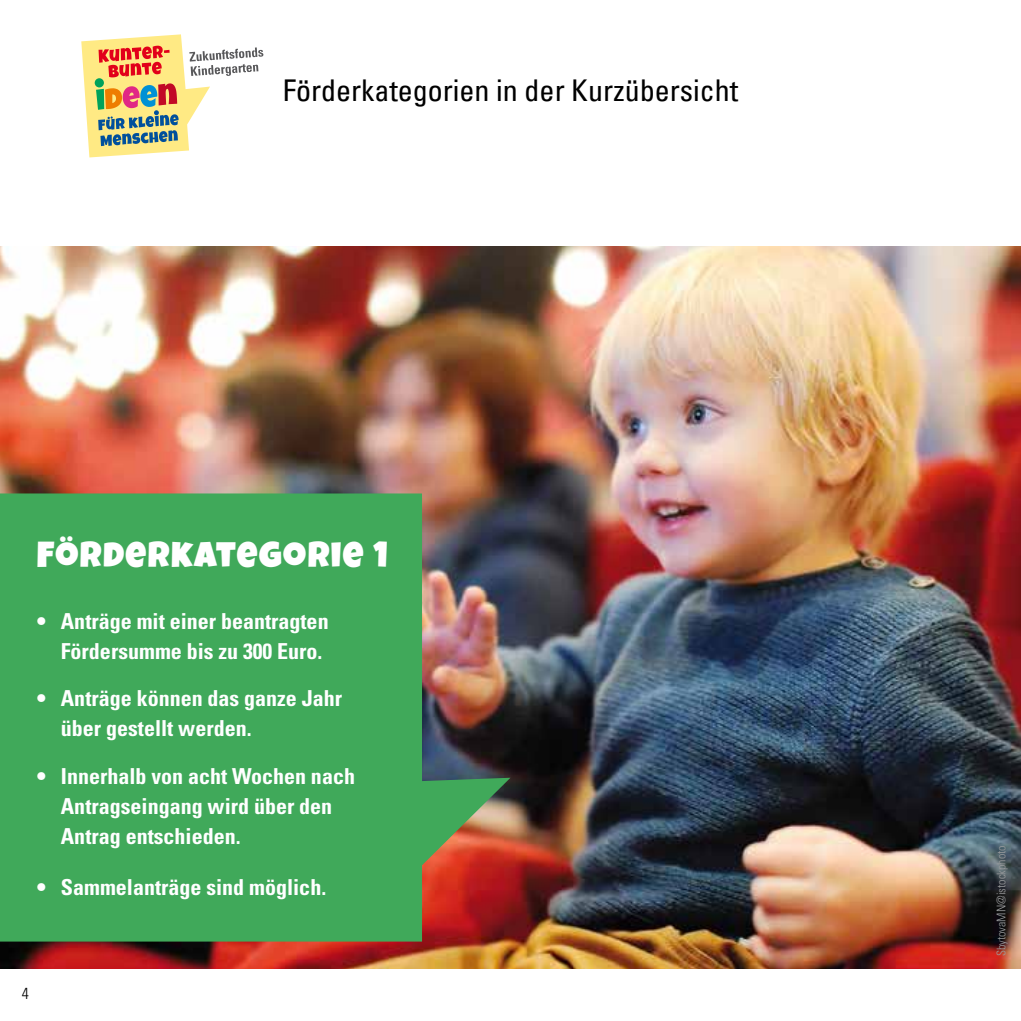
<style>
.page{position:relative;width:1021px;height:1021px;background:#fff}
.page>*{position:absolute;margin:0;border:0;box-sizing:border-box;transform-origin:0 0}
.t1{font:36px "Luckiest Guy";letter-spacing:.04em;color:#fff}
.t2{font:condensed 30px "Univers LT Pro";color:#000}
.t3{font:700 condensed 22px/30px "Univers";color:#fff}
.t4{font:300 condensed 16px "Univers";color:#000}
.t5{font:300 condensed 12px "Univers";color:#9c9d9f}
</style>
<div class="page">
<svg style="left:81px;top:34px;width:182px;height:123px"></svg>
<img style="left:0;top:246px;width:1020px;height:722px">
<svg style="left:0;top:493px;width:510px;height:448px;background:#4b9b57"></svg>
<h2 class="t2" style="left:283px;top:78px;width:456px">Förderkategorien in der Kurzübersicht</h2>
<h1 class="t1" style="left:37px;top:533px;width:352px">FÖRDERKATEGORIE 1</h1>
<p class="t3" style="left:37px;top:606px;width:293px;text-align:right">• Anträge mit einer beantragten<br>Fördersumme bis zu 300 Euro.</p>
<p class="t3" style="left:61px;top:683px;width:283px;text-indent:-24px">• Anträge können das ganze Jahr über gestellt werden.</p>
<p class="t3" style="left:61px;top:760px;width:295px;text-indent:-24px">• Innerhalb von acht Wochen nach<br>Antragseingang wird über den<br>Antrag entschieden.</p>
<p class="t3" style="left:37px;top:871px;width:291px">• Sammelanträge sind möglich.</p>
<p class="t4" style="left:22px;top:987px;width:9px">4</p>
<p class="t5" style="left:996px;top:956px;width:112px;rotate:-90deg">SbytovaMN@istockphoto</p>
</div>
